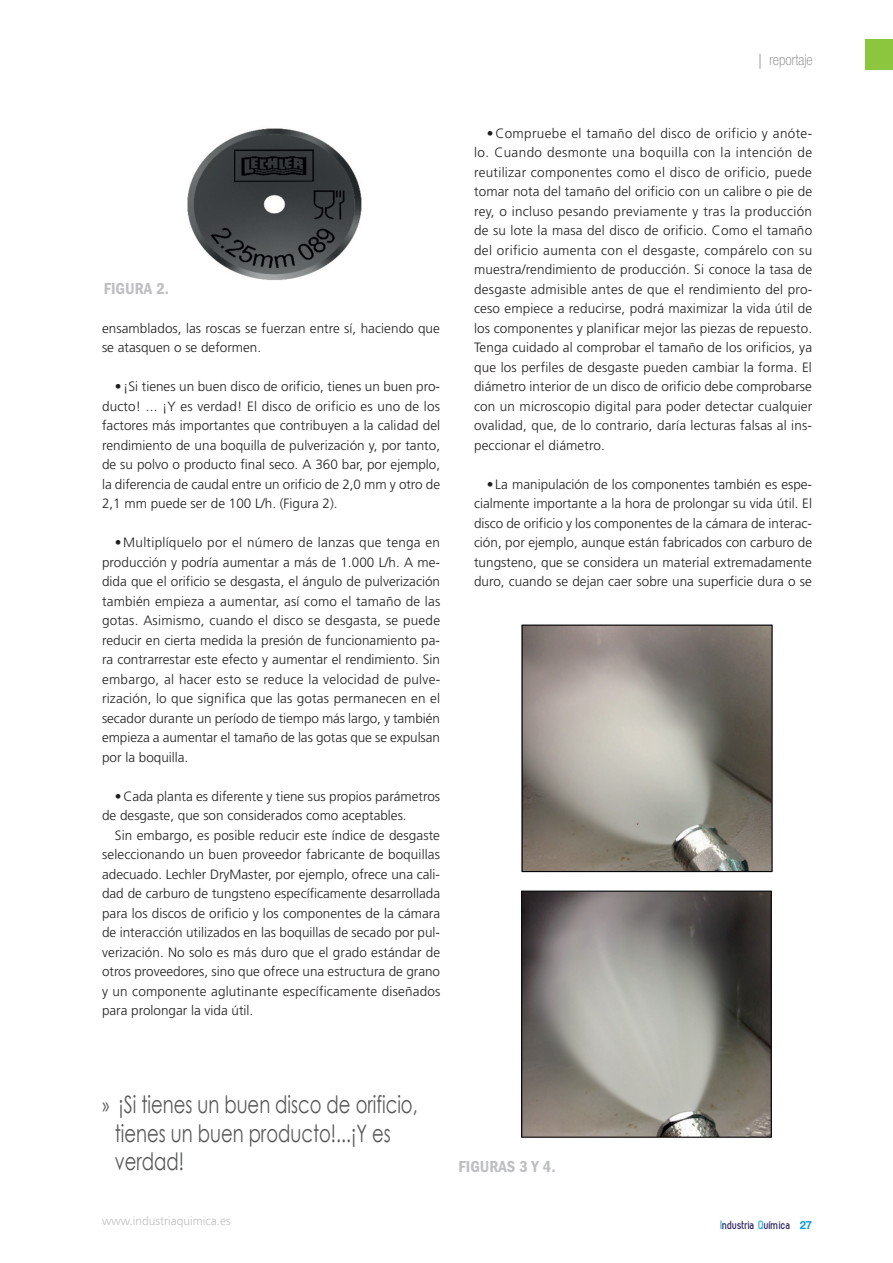
<style>
.page{position:relative;width:893px;height:1263px;background:#fff}
.page>*{position:absolute;margin:0;border:0;box-sizing:border-box;transform-origin:0 0}
.t1{font:24px/28.5px "Century Gothic";color:#57585a;scale:.75 1}
.t2{font:600 condensed 16.5px "Franklin Gothic";color:#bebfc2}
.t3{font:100 condensed 15px "Helvetica Neue LT Std";color:#808285}
.t4{font:300 13.5px/19.5px "Frutiger";color:#231f20;text-align:justify}
.t5{font:300 12px "Frutiger";color:#bebfc2}
.t6{font:700 12px "Zag";color:#27235f}
.s1{font-family:"Frutiger";font-weight:300}
.s2{font-family:"Myriad Pro"}
.s3{color:#1bace1}
.s4{font-family:"Helvetica Neue LT Std";font-size:11.25px;color:#069ddc}
</style>
<div class="page">
<div style="left:865px;top:39px;width:28px;height:31px;background:#8bc63e"></div>
<img style="left:187px;top:128px;width:175px;height:152px">
<img style="left:521px;top:624px;width:252px;height:249px">
<img style="left:521px;top:890px;width:251px;height:248px">
<p class="t2" style="left:104px;top:279px;width:67px">FIGURA 2.</p>
<p class="t4" style="left:102px;top:319px;width:339px">ensamblados, las roscas se fuerzan entre sí, haciendo que se atasquen o se deformen.</p>
<p class="t4" style="left:102px;top:377px;width:340px;text-indent:13px">• ¡Si tienes un buen disco de orificio, tienes un buen pro&shy;ducto! ... ¡Y es verdad! El disco de orificio es uno de los factores más importantes que contribuyen a la calidad del rendimiento de una boquilla de pulverización y, por tanto, de su polvo o producto final seco. A 360 bar, por ejemplo, la diferencia de caudal entre un orificio de 2,0 mm y otro de 2,1 mm puede ser de 100 L/h. (Figura 2).</p>
<p class="t4" style="left:102px;top:533px;width:340px;text-indent:13px">• Multiplíquelo por el número de lanzas que tenga en producción y podría aumentar a más de 1.000 L/h. A me&shy;dida que el orificio se desgasta, el ángulo de pulverización también empieza a aumentar, así como el tamaño de las gotas. Asimismo, cuando el disco se desgasta, se puede reducir en cierta medida la presión de funcionamiento pa&shy;ra contrarrestar este efecto y aumentar el rendimiento. Sin embargo, al hacer esto se reduce la velocidad de pulve&shy;rización, lo que significa que las gotas permanecen en el secador durante un período de tiempo más largo, y también empieza a aumentar el tamaño de las gotas que se expulsan por la boquilla.</p>
<p class="t4" style="left:102px;top:787px;width:340px;text-indent:13px">• Cada planta es diferente y tiene sus propios parámetros de desgaste, que son considerados como aceptables.</p>
<p class="t4" style="left:102px;top:826px;width:340px;text-indent:13px">Sin embargo, es posible reducir este índice de desgaste seleccionando un buen proveedor fabricante de boquillas adecuado. Lechler DryMaster, por ejemplo, ofrece una cali&shy;dad de carburo de tungsteno específicamente desarrollada para los discos de orificio y los componentes de la cámara de interacción utilizados en las boquillas de secado por pul&shy;verización. No solo es más duro que el grado estándar de otros proveedores, sino que ofrece una estructura de grano y un componente aglutinante específicamente diseñados para prolongar la vida útil.</p>
<p class="t3" style="left:758px;top:51px;width:56px"><span class="s1">|</span> reportaje</p>
<p class="t4" style="left:474px;top:124px;width:340px;text-indent:13px">• Compruebe el tamaño del disco de orificio y anóte&shy;lo. Cuando desmonte una boquilla con la intención de reutilizar componentes como el disco de orificio, puede tomar nota del tamaño del orificio con un calibre o pie de rey, o incluso pesando previamente y tras la producción de su lote la masa del disco de orificio. Como el tamaño del orificio aumenta con el desgaste, compárelo con su muestra/rendimiento de producción. Si conoce la tasa de desgaste admisible antes de que el rendimiento del pro&shy;ceso empiece a reducirse, podrá maximizar la vida útil de los componentes y planificar mejor las piezas de repuesto.<br>Tenga cuidado al comprobar el tamaño de los orificios, ya que los perfiles de desgaste pueden cambiar la forma. El diámetro interior de un disco de orificio debe comprobarse con un microscopio digital para poder detectar cualquier ovalidad, que, de lo contrario, daría lecturas falsas al ins&shy;peccionar el diámetro.</p>
<p class="t4" style="left:474px;top:474px;width:340px;text-indent:13px">• La manipulación de los componentes también es espe&shy;cialmente importante a la hora de prolongar su vida útil. El disco de orificio y los componentes de la cámara de interac&shy;ción, por ejemplo, aunque están fabricados con carburo de tungsteno, que se considera un material extremadamente duro, cuando se dejan caer sobre una superficie dura o se</p>
<h1 class="t1" style="left:115px;top:1090px;width:405px;text-indent:-13px"><span class="s2">»</span> ¡Si tienes un buen disco de orificio, tienes un buen producto!...¡Y es verdad!</h1>
<p class="t2" style="left:459px;top:1157px;width:98px">FIGURAS 3 Y 4.</p>
<p class="t5" style="left:102px;top:1214px;width:130px">www.industriaquimica.es</p>
<p class="t6" style="left:720px;top:1218px;width:93px"><span class="s3">I</span>ndustria <span class="s3">Q</span>uímica <span class="s4">27</span></p>
</div>
